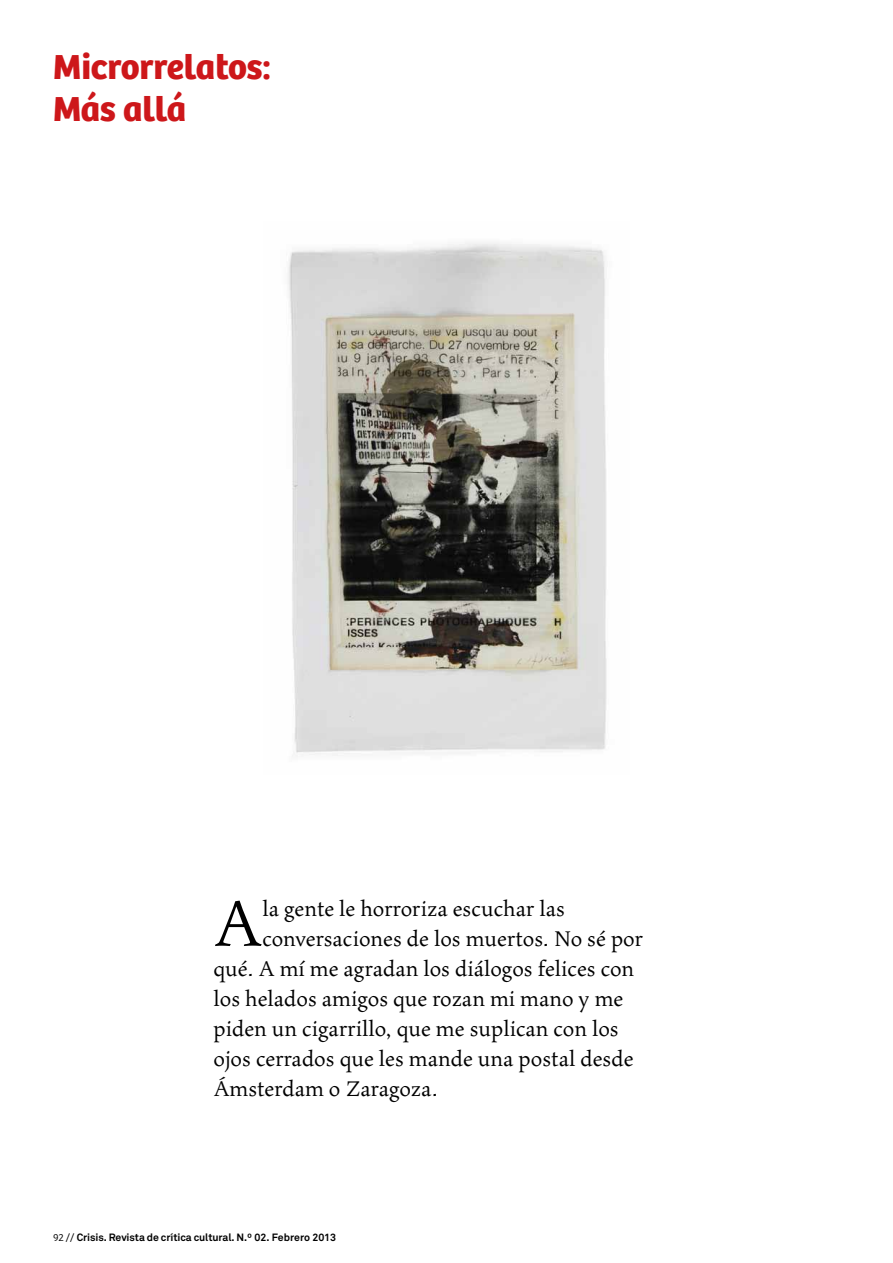
<style>
.page{position:relative;width:893px;height:1263px;background:#fff}
.page>*{position:absolute;margin:0;border:0;box-sizing:border-box;transform-origin:0 0}
.t1{font:72.9px "Maiola Pro";color:#000}
.t2{font:700 36px/42px "Bree";color:#cd171a}
.t3{font:24px "Maiola Pro";letter-spacing:.01em;color:#000}
.t4{font:700 10.5px "Akkurat";letter-spacing:-.01em;color:#000}
.s1{font-family:"Bree";font-weight:300}
</style>
<div class="page">
<img style="left:288px;top:242px;width:319px;height:514px">
<h2 class="t2" style="left:53px;top:46px;width:219px">Microrrelatos:<br>Más allá</h2>
<h1 class="t1" style="left:214px;top:884px;width:50px">A</h1>
<p class="t3" style="left:263px;top:896px;width:304px">la gente le horroriza escuchar las</p>
<p class="t3" style="left:263px;top:926px;width:382px">conversaciones de los muertos. No sé por</p>
<p class="t3" style="left:214px;top:956px;width:422px">qué. A mí me agradan los diálogos felices con</p>
<p class="t3" style="left:214px;top:986px;width:411px">los helados amigos que rozan mi mano y me</p>
<p class="t3" style="left:214px;top:1016px;width:406px">piden un cigarrillo, que me suplican con los</p>
<p class="t3" style="left:214px;top:1046px;width:421px">ojos cerrados que les mande una postal desde</p>
<p class="t3" style="left:214px;top:1076px;width:226px">Ámsterdam o Zaragoza.</p>
<p class="t4" style="left:53px;top:1231px;width:285px"><span class="s1">92 //</span> Crisis. Revista de crítica cultural. N.º 02. Febrero 2013</p>
</div>
